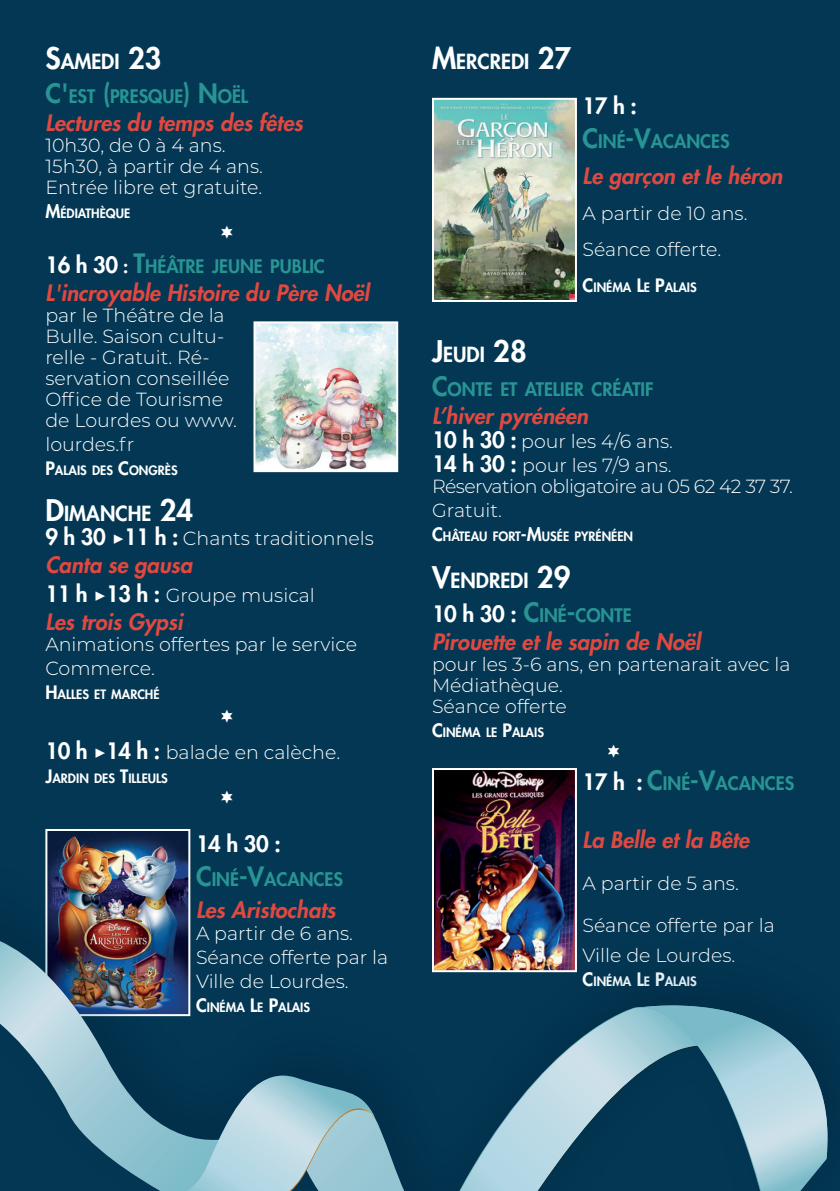
<style>
.page{position:relative;width:840px;height:1191px;background:#fff}
.page>*{position:absolute;margin:0;border:0;box-sizing:border-box;transform-origin:0 0}
.t1{font:italic 800 22px "Futura Std";color:#e14840}
.t2{font:800 22px "Futura Std";color:#fff}
.t3{font:800 20.2px "Futura Std";color:#fff}
.t4{font:300 19px/21px "Montserrat";color:#fff}
.t5{font:300 19px/24px "Montserrat";letter-spacing:-.03em;color:#fff}
.t6{font:800 18.2px "Futura Std";color:#289493}
.t7{font:800 12.6px "Futura Std";color:#fff}
.s1{font-size:29px}
.s2{font-size:26px}
.s3{font-size:18px}
.s4{font-size:22px;color:#fff}
.s5{font-size:18px;color:#fff}
.s6{font-family:"Futura Std";font-weight:800;font-size:22px}
.s7{font-weight:600;font-size:22px}
</style>
<div class="page">
<div style="left:0;top:0;width:839px;height:1191px;background:#033753"></div>
<img style="left:256px;top:324px;width:139px;height:145px">
<div style="left:253px;top:321px;width:145px;height:151px;border:2px solid #fff"></div>
<img style="left:48px;top:832px;width:139px;height:30px">
<div style="left:45px;top:829px;width:145px;height:187px;border:2px solid #fff"></div>
<img style="left:435px;top:771px;width:138px;height:91px">
<div style="left:432px;top:768px;width:144px;height:204px;border:2px solid #fff"></div>
<img style="left:435px;top:101px;width:138px;height:198px">
<div style="left:432px;top:98px;width:144px;height:204px;border:2px solid #fff"></div>
<img style="left:45px;top:862px;width:532px;height:79px">
<img style="left:374px;top:916px;width:203px;height:275px">
<svg style="left:460px;top:1007px;width:175px;height:184px"></svg>
<svg style="left:635px;top:1005px;width:193px;height:186px"></svg>
<img style="left:0;top:941px;width:191px;height:250px">
<svg style="left:186px;top:1075px;width:218px;height:116px"></svg>
<p class="t3" style="left:45px;top:49px;width:118px"><span class="s1">S</span>AMEDI <span class="s1">23</span></p>
<p class="t6" style="left:45px;top:85px;width:203px"><span class="s2">C'</span>EST <span class="s2">(</span>PRESQUE<span class="s2">) N</span>OËL</p>
<p class="t1" style="left:45px;top:109px;width:259px">Lectures du temps des fêtes</p>
<p class="t4" style="left:45px;top:134px;width:219px">10h30, de 0 à 4 ans.<br>15h30, à partir de 4 ans.<br>Entrée libre et gratuite.</p>
<p class="t7" style="left:45px;top:206px;width:86px"><span class="s3">M</span>ÉDIATHÈQUE</p>
<p class="t6" style="left:45px;top:255px;width:281px"><span class="s4">16 h 30</span> <span class="s5">:</span> <span class="s2">T</span>HÉÂTRE JEUNE PUBLIC</p>
<p class="t1" style="left:45px;top:279px;width:325px">L'incroyable Histoire du Père Noël</p>
<p class="t4" style="left:45px;top:304px;width:193px">par le Théâtre de la<br>Bulle. Saison cultu&shy;relle - Gratuit. Ré&shy;servation conseillée<br>Office de Tourisme de Lourdes ou www.</p>
<p class="t4" style="left:45px;top:433px;width:90px">lourdes.fr</p>
<p class="t7" style="left:45px;top:463px;width:133px"><span class="s3">P</span>ALAIS DES <span class="s3">C</span>ONGRÈS</p>
<p class="t3" style="left:45px;top:501px;width:149px"><span class="s1">D</span>IMANCHE <span class="s1">24</span></p>
<p class="t4" style="left:45px;top:527px;width:330px"><span class="s6">9 h 30</span> <span class="s7">▶</span><span class="s6">11 h :</span> Chants traditionnels</p>
<p class="t1" style="left:45px;top:551px;width:148px">Canta se gausa</p>
<p class="t4" style="left:45px;top:583px;width:271px"><span class="s6">11 h</span> <span class="s7">▶</span><span class="s6">13 h :</span> Groupe musical</p>
<p class="t1" style="left:45px;top:607px;width:139px">Les trois Gypsi</p>
<p class="t4" style="left:45px;top:631px;width:313px;line-height:24px">Animations offertes par le service<br>Commerce.</p>
<p class="t7" style="left:45px;top:686px;width:116px"><span class="s3">H</span>ALLES ET MARCHÉ</p>
<p class="t4" style="left:45px;top:740px;width:296px"><span class="s6">10 h</span> <span class="s7">▶</span><span class="s6">14 h :</span> balade en calèche.</p>
<p class="t7" style="left:45px;top:770px;width:118px"><span class="s3">J</span>ARDIN DES <span class="s3">T</span>ILLEULS</p>
<p class="t2" style="left:196px;top:829px;width:86px">14 h 30 :</p>
<p class="t6" style="left:196px;top:867px;width:148px"><span class="s2">C</span>INÉ<span class="s2">-V</span>ACANCES</p>
<p class="t1" style="left:196px;top:895px;width:141px">Les Aristochats</p>
<p class="t4" style="left:196px;top:920px;width:193px;line-height:24px">A partir de 6 ans.<br>Séance offerte par la<br>Ville de Lourdes.</p>
<p class="t7" style="left:196px;top:999px;width:115px"><span class="s3">C</span>INÉMA <span class="s3">L</span>E <span class="s3">P</span>ALAIS</p>
<p class="t3" style="left:432px;top:49px;width:141px"><span class="s1">M</span>ERCREDI <span class="s1">27</span></p>
<p class="t2" style="left:582px;top:92px;width:56px">17 h :</p>
<p class="t6" style="left:582px;top:130px;width:148px"><span class="s2">C</span>INÉ<span class="s2">-V</span>ACANCES</p>
<p class="t1" style="left:582px;top:162px;width:201px">Le garçon et le héron</p>
<p class="t4" style="left:582px;top:195px;width:166px;line-height:36px">A partir de 10 ans.<br>Séance offerte.</p>
<p class="t7" style="left:582px;top:280px;width:115px"><span class="s3">C</span>INÉMA <span class="s3">L</span>E <span class="s3">P</span>ALAIS</p>
<p class="t3" style="left:432px;top:342px;width:96px"><span class="s1">J</span>EUDI <span class="s1">28</span></p>
<p class="t6" style="left:432px;top:378px;width:221px"><span class="s2">C</span>ONTE ET ATELIER CRÉATIF</p>
<p class="t1" style="left:432px;top:402px;width:158px">L’hiver pyrénéen</p>
<p class="t4" style="left:432px;top:429px;width:242px;line-height:24px"><span class="s6">10 h 30 :</span> pour les 4/6 ans.<br><span class="s6">14 h 30 :</span> pour les 7/9 ans.</p>
<p class="t5" style="left:432px;top:474px;width:362px">Réservation obligatoire au 05 62 42 37 37.<br>Gratuit.</p>
<p class="t7" style="left:432px;top:529px;width:202px"><span class="s3">C</span>HÂTEAU FORT<span class="s3">-M</span>USÉE PYRÉNÉEN</p>
<p class="t3" style="left:432px;top:567px;width:140px"><span class="s1">V</span>ENDREDI <span class="s1">29</span></p>
<p class="t6" style="left:432px;top:603px;width:201px"><span class="s4">10 h 30 :</span> <span class="s2">C</span>INÉ<span class="s2">-</span>CONTE</p>
<p class="t1" style="left:432px;top:627px;width:270px">Pirouette et le sapin de Noël</p>
<p class="t4" style="left:432px;top:652px;width:360px">pour les 3-6 ans, en partenarait avec la<br>Médiathèque.<br>Séance offerte</p>
<p class="t7" style="left:432px;top:724px;width:113px"><span class="s3">C</span>INÉMA LE <span class="s3">P</span>ALAIS</p>
<p class="t6" style="left:582px;top:771px;width:212px"><span class="s4">17 h :</span> <span class="s2">C</span>INÉ<span class="s2">-V</span>ACANCES</p>
<p class="t1" style="left:582px;top:825px;width:168px">La Belle et la Bête</p>
<p class="t4" style="left:582px;top:871px;width:158px">A partir de 5 ans.</p>
<p class="t4" style="left:582px;top:909px;width:193px;line-height:30px">Séance offerte par la<br>Ville de Lourdes.</p>
<p class="t7" style="left:582px;top:973px;width:115px"><span class="s3">C</span>INÉMA <span class="s3">L</span>E <span class="s3">P</span>ALAIS</p>
</div>
